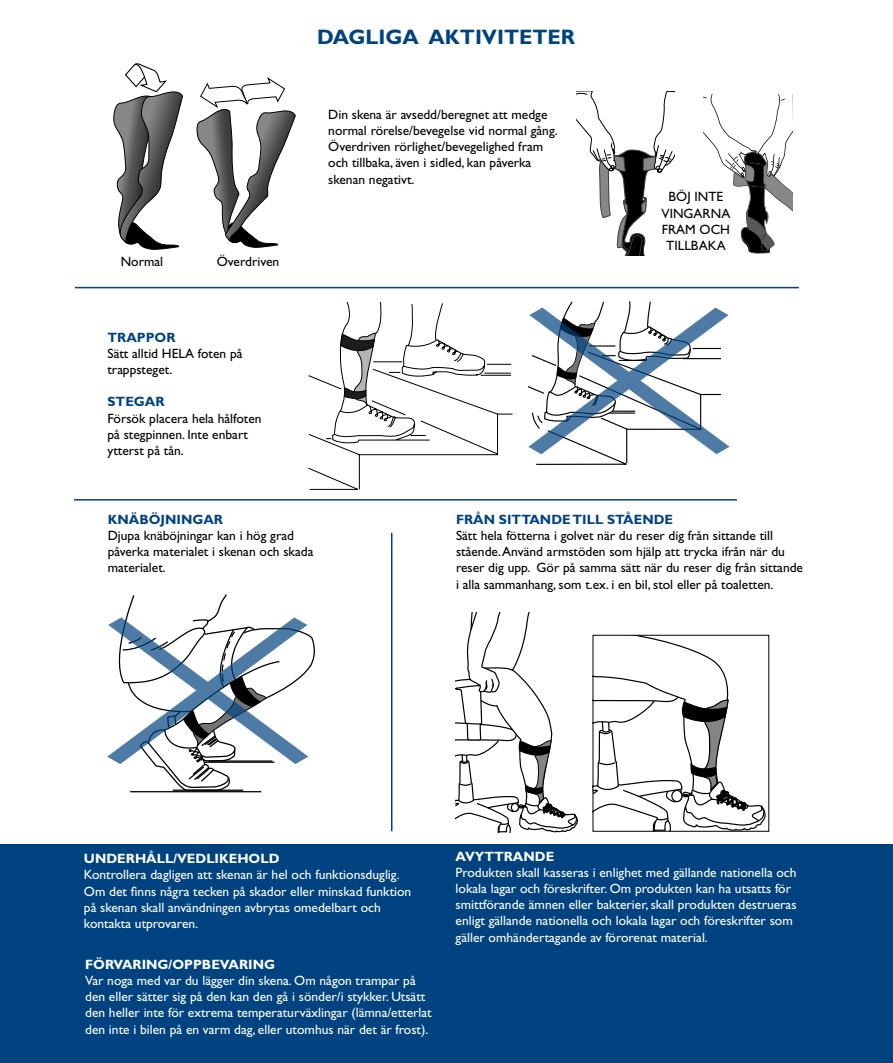
<style>
.page{position:relative;width:893px;height:1063px;background:#fff}
.page>*{position:absolute;margin:0;border:0;box-sizing:border-box;transform-origin:0 0}
.t1{font:700 21px "Gill Sans Std";color:#004380}
.t2{font:13.5px/16.2px "Gill Sans Std";color:#fff}
.t3{font:13.5px/16.2px "Gill Sans Std";color:#000}
.t4{font:700 13.5px "Gill Sans Std";color:#fff}
.t5{font:700 13.5px "Gill Sans Std";color:#004380}
</style>
<div class="page">
<svg style="left:113px;top:63px;width:70px;height:187px"></svg>
<svg style="left:196px;top:77px;width:100px;height:171px"></svg>
<hr style="left:74px;top:499px;width:663px;height:2px;background:#004380">
<hr style="left:391px;top:533px;width:1px;height:298px;background:#004380">
<svg style="left:455px;top:612px;width:123px;height:221px"></svg>
<svg style="left:595px;top:637px;width:171px;height:192px"></svg>
<div style="left:593px;top:635px;width:176px;height:196px;border:1px solid #000"></div>
<svg style="left:107px;top:594px;width:208px;height:198px"></svg>
<svg style="left:308px;top:302px;width:204px;height:188px"></svg>
<svg style="left:529px;top:302px;width:200px;height:163px"></svg>
<hr style="left:75px;top:287px;width:724px;height:1px;background:#004380">
<div style="left:0;top:844px;width:893px;height:219px;background:#004380"></div>
<svg style="left:703px;top:95px;width:89px;height:159px"></svg>
<svg style="left:576px;top:92px;width:99px;height:164px"></svg>
<h1 class="t1" style="left:317px;top:25px;width:260px">DAGLIGA AKTIVITETER</h1>
<p class="t3" style="left:121px;top:253px;width:44px">Normal</p>
<p class="t3" style="left:217px;top:253px;width:64px">Överdriven</p>
<p class="t3" style="left:328px;top:106px;width:231px">Din skena är avsedd/beregnet att medge normal rörelse/bevegelse vid normal gång.<br>Överdriven rörlighet/bevegelighed fram och tillbaka, även i sidled, kan påverka skenan negativt.</p>
<p class="t3" style="left:662px;top:189px;width:70px;text-align:center">BÖJ INTE<br>VINGARNA<br>FRAM OCH<br>TILLBAKA</p>
<p class="t5" style="left:107px;top:329px;width:70px">TRAPPOR</p>
<p class="t3" style="left:107px;top:345px;width:137px">Sätt alltid HELA foten på trappsteget.</p>
<p class="t5" style="left:107px;top:394px;width:59px">STEGAR</p>
<p class="t3" style="left:107px;top:410px;width:156px">Försök placera hela hålfoten på stegpinnen. Inte enbart ytterst på tån.</p>
<p class="t5" style="left:108px;top:511px;width:117px">KNÄBÖJNINGAR</p>
<p class="t3" style="left:108px;top:527px;width:207px">Djupa knäböjningar kan i hög grad påverka materialet i skenan och skada materialet.</p>
<p class="t5" style="left:456px;top:511px;width:219px">FRÅN SITTANDE TILL STÅENDE</p>
<p class="t3" style="left:456px;top:527px;width:349px">Sätt hela fötterna i golvet när du reser dig från sittande till stående. Använd armstöden som hjälp att trycka ifrån när du reser dig upp. Gör på samma sätt när du reser dig från sittande i alla sammanhang, som t.ex. i en bil, stol eller på toaletten.</p>
<p class="t4" style="left:84px;top:851px;width:197px">UNDERHÅLL/VEDLIKEHOLD</p>
<p class="t2" style="left:84px;top:867px;width:329px">Kontrollera dagligen att skenan är hel och funktionsduglig.<br>Om det finns några tecken på skador eller minskad funktion på skenan skall användningen avbrytas omedelbart och kontakta utprovaren.</p>
<p class="t4" style="left:85px;top:956px;width:191px">FÖRVARING/OPPBEVARING</p>
<p class="t2" style="left:85px;top:972px;width:348px">Var noga med var du lägger din skena. Om någon trampar på den eller sätter sig på den kan den gå i sönder/i stykker. Utsätt den heller inte för extrema temperaturväxlingar (lämna/etterlat den inte i bilen på en varm dag, eller utomhus när det är frost).</p>
<p class="t4" style="left:456px;top:848px;width:100px">AVYTTRANDE</p>
<p class="t2" style="left:456px;top:864px;width:342px">Produkten skall kasseras i enlighet med gällande nationella och lokala lagar och föreskrifter. Om produkten kan ha utsatts för smittförande ämnen eller bakterier, skall produkten destrueras enligt gällande nationella och lokala lagar och föreskrifter som gäller omhändertagande av förorenat material.</p>
</div>
